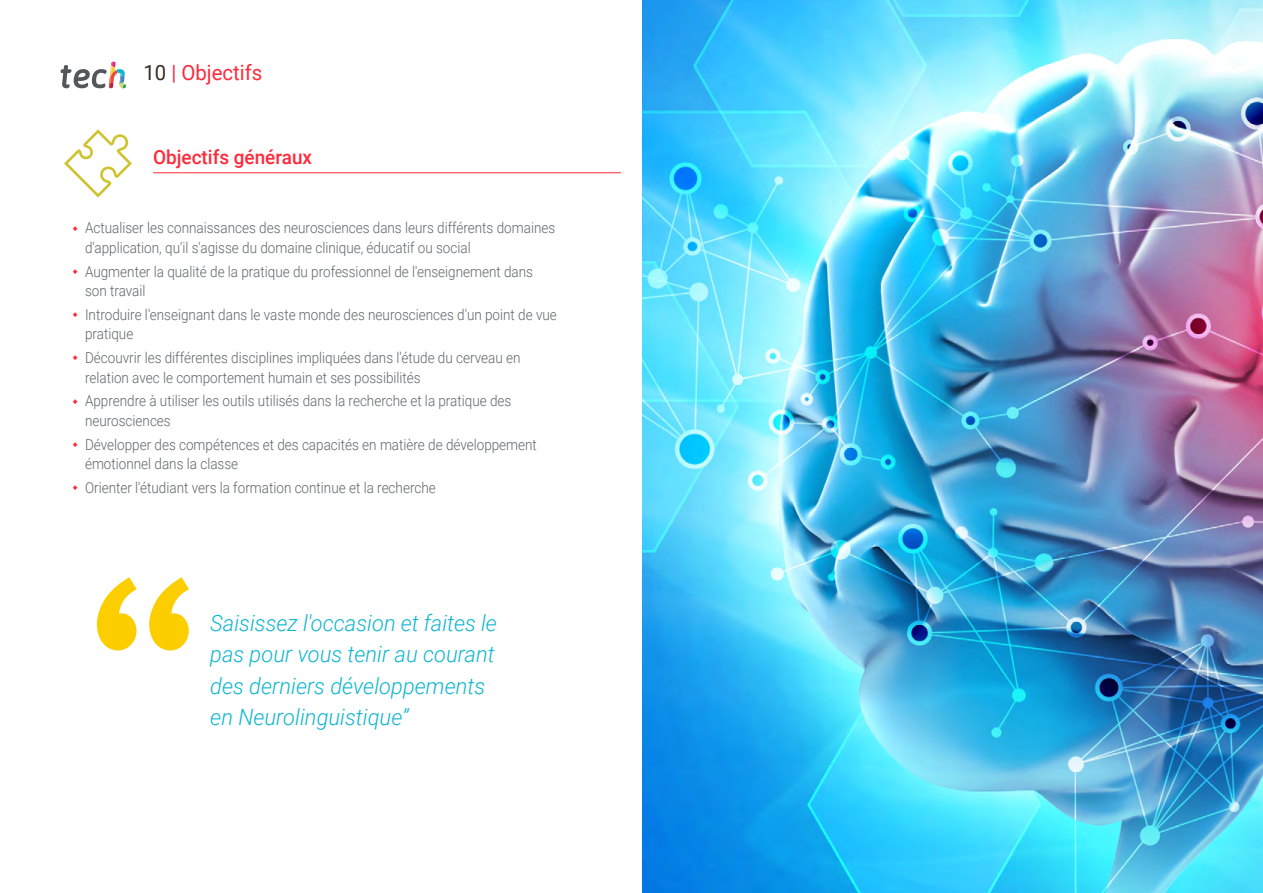
<style>
.page{position:relative;width:1263px;height:893px;background:#fff}
.page>*{position:absolute;margin:0;border:0;box-sizing:border-box;transform-origin:0 0}
.t1{font:italic 300 22.5px/31.5px "Roboto";color:#0fb6cf}
.t2{font:21px "Roboto";color:#ff293a}
.t3{font:500 19.5px "Roboto";color:#ff293a}
.t4{font:300 15px/19.5px "Roboto";color:#61646a;scale:.9 1}
.s1{color:#312e20}
.s2{color:#fc2a3b}
</style>
<div class="page">
<img style="left:642px;top:0;width:621px;height:893px">
<svg style="left:97px;top:577px;width:92px;height:73px"></svg>
<hr style="left:153px;top:172px;width:468px;height:1px;background:#ff293a">
<svg style="left:64px;top:129px;width:68px;height:69px"></svg>
<svg style="left:61px;top:62px;width:65px;height:27px"></svg>
<h2 class="t2" style="left:144px;top:57px;width:120px"><span class="s1">10</span> <span class="s2">| O</span>bjectifs</h2>
<h3 class="t3" style="left:153px;top:144px;width:160px">Objectifs généraux</h3>
<p class="t4" style="left:85px;top:218px;width:524px">Actualiser les connaissances des neurosciences dans leurs différents domaines d'application, qu'il s'agisse du domaine clinique, éducatif ou social</p>
<p class="t4" style="left:85px;top:261px;width:499px">Augmenter la qualité de la pratique du professionnel de l'enseignement dans son travail</p>
<p class="t4" style="left:85px;top:304px;width:526px">Introduire l'enseignant dans le vaste monde des neurosciences d'un point de vue pratique</p>
<p class="t4" style="left:85px;top:347px;width:485px">Découvrir les différentes disciplines impliquées dans l'étude du cerveau en relation avec le comportement humain et ses possibilités</p>
<p class="t4" style="left:85px;top:391px;width:475px">Apprendre à utiliser les outils utilisés dans la recherche et la pratique des neurosciences</p>
<p class="t4" style="left:85px;top:434px;width:504px">Développer des compétences et des capacités en matière de développement émotionnel dans la classe</p>
<p class="t4" style="left:85px;top:477px;width:391px">Orienter l'étudiant vers la formation continue et la recherche</p>
<h1 class="t1" style="left:210px;top:606px;width:288px">Saisissez l'occasion et faites le pas pour vous tenir au courant des derniers développements en Neurolinguistique”</h1>
</div>
